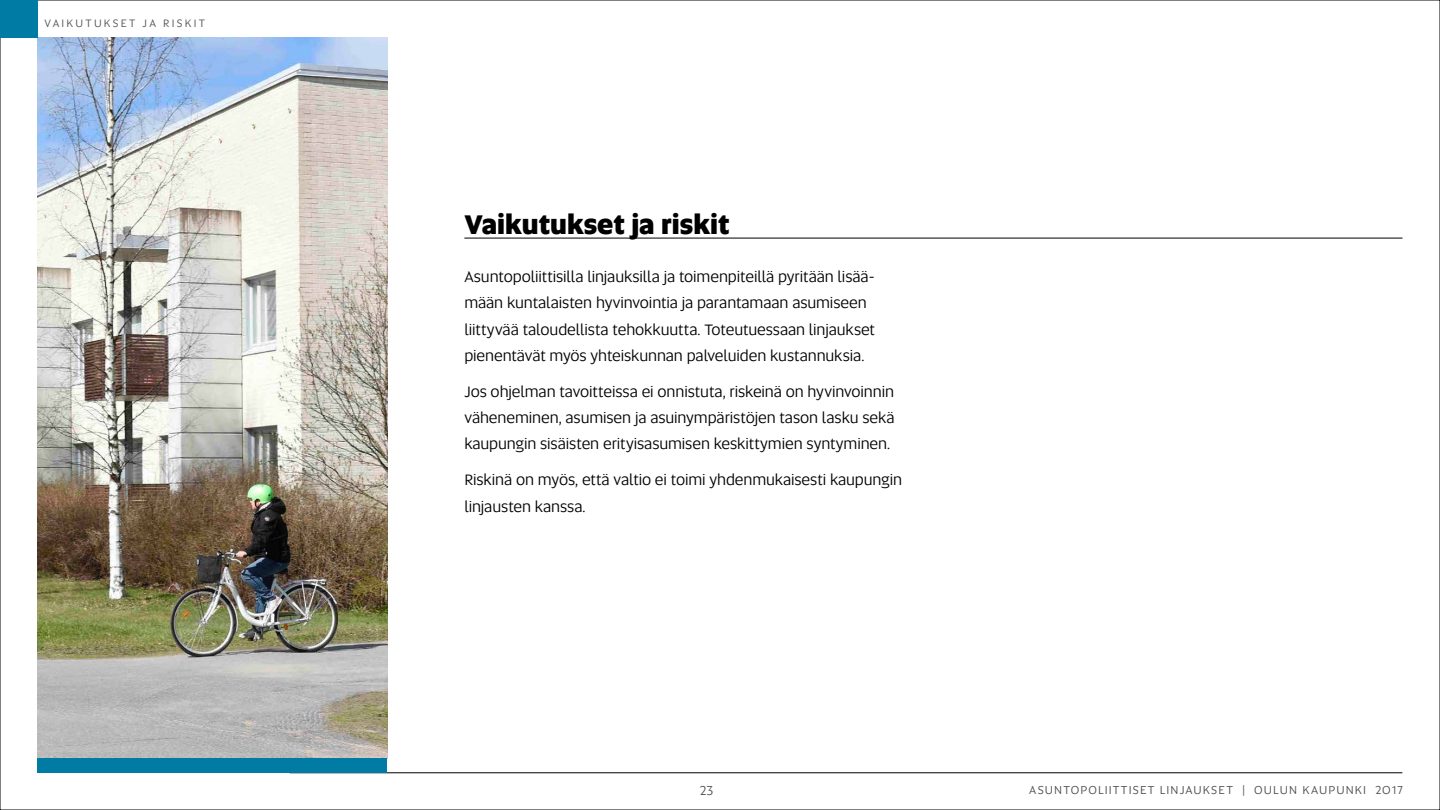
<style>
.page{position:relative;width:1440px;height:810px;background:#fff}
.page>*{position:absolute;margin:0;border:0;box-sizing:border-box;transform-origin:0 0}
.t1{font:800 27px "Altis";color:#000}
.t2{font:15.75px/26.2px "Altis";letter-spacing:-.005em;color:#000}
.t3{font:13.5px "Altis";color:#505456}
.t4{font:12px "Altis";letter-spacing:.095em;color:#4d4d4d}
.t5{font:11.25px "Altis";letter-spacing:.2em;color:#505456}
</style>
<div class="page">
<hr style="left:290px;top:773px;width:1112px;height:1px;background:#000">
<img style="left:38px;top:38px;width:349px;height:720px">
<div style="left:0;top:0;width:38px;height:38px;background:#007ba4"></div>
<div style="left:38px;top:758px;width:349px;height:15px;background:#007ba4"></div>
<hr style="left:464px;top:238px;width:938px;height:1px;background:#000">
<p class="t5" style="left:45px;top:15px;width:162px">VAIKUTUKSET JA RISKIT</p>
<h1 class="t1" style="left:464px;top:204px;width:267px">Vaikutukset ja riskit</h1>
<p class="t2" style="left:464px;top:263px;width:412px">Asuntopoliittisilla linjauksilla ja toimenpiteillä pyritään lisää&shy;mään kuntalaisten hyvinvointia ja parantamaan asumiseen liittyvää taloudellista tehokkuutta. Toteutuessaan linjaukset pienentävät myös yhteiskunnan palveluiden kustannuksia.</p>
<p class="t2" style="left:464px;top:378px;width:432px;text-align:justify">Jos ohjelman tavoitteissa ei onnistuta, riskeinä on hyvinvoinnin väheneminen, asumisen ja asuinympäristöjen tason lasku sekä kaupungin sisäisten erityisasumisen keskittymien syntyminen.</p>
<p class="t2" style="left:464px;top:466px;width:439px">Riskinä on myös, että valtio ei toimi yhdenmukaisesti kaupungin linjausten kanssa.</p>
<p class="t3" style="left:700px;top:781px;width:15px">23</p>
<p class="t4" style="left:1029px;top:781px;width:375px">ASUNTOPOLIITTISET LINJAUKSET | OULUN KAUPUNKI 2017</p>
</div>
